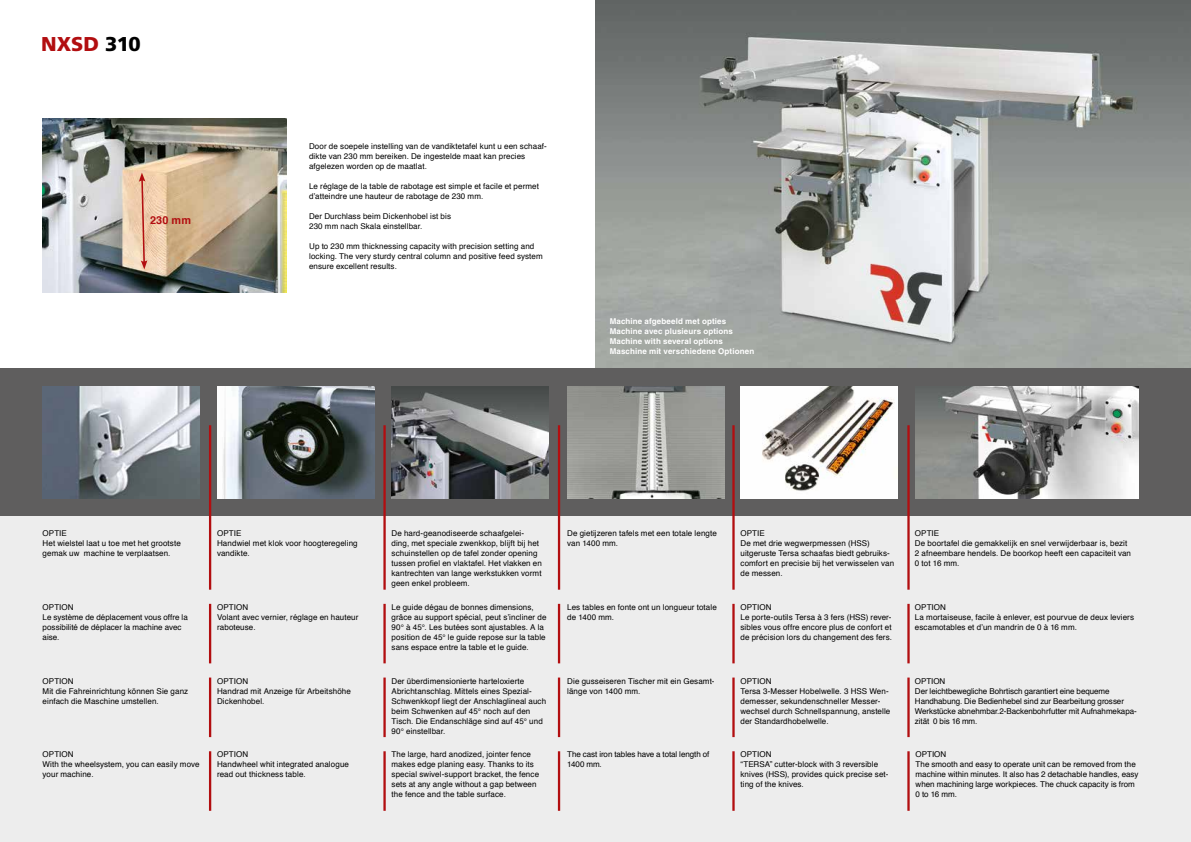
<style>
.page{position:relative;width:1191px;height:842px;background:#fff}
.page>*{position:absolute;margin:0;border:0;box-sizing:border-box;transform-origin:0 0}
.t1{font:900 20px "Frutiger LT Std";letter-spacing:-.005em;color:#b20e10}
.t2{font:700 10.9px "Helvetica";color:#b20e10}
.t3{font:8px/10px "Helvetica";letter-spacing:.01em;color:#000}
.t4{font:8px/10px "Helvetica";letter-spacing:-.01em;color:#000}
.t5{font:700 8px/10px "Helvetica LT Std";letter-spacing:.015em;color:#fff}
.s1{color:#000}
</style>
<div class="page">
<img style="left:595px;top:0;width:596px;height:368px">
<div style="left:0;top:369px;width:1191px;height:473px;background:#ededed"></div>
<div style="left:0;top:368px;width:1191px;height:148px;background:#5f5e5e"></div>
<hr style="left:558px;top:751px;width:2px;height:60px;background:#b20e10">
<hr style="left:558px;top:677px;width:2px;height:60px;background:#b20e10">
<hr style="left:558px;top:604px;width:2px;height:59px;background:#b20e10">
<hr style="left:558px;top:425px;width:2px;height:165px;background:#b20e10">
<hr style="left:383px;top:751px;width:3px;height:60px;background:#b20e10">
<hr style="left:209px;top:751px;width:2px;height:60px;background:#b20e10">
<hr style="left:383px;top:677px;width:3px;height:60px;background:#b20e10">
<hr style="left:209px;top:677px;width:2px;height:60px;background:#b20e10">
<hr style="left:383px;top:604px;width:3px;height:59px;background:#b20e10">
<hr style="left:209px;top:604px;width:2px;height:59px;background:#b20e10">
<hr style="left:383px;top:425px;width:3px;height:165px;background:#b20e10">
<hr style="left:209px;top:425px;width:2px;height:165px;background:#b20e10">
<hr style="left:732px;top:751px;width:2px;height:60px;background:#b20e10">
<hr style="left:732px;top:677px;width:2px;height:60px;background:#b20e10">
<hr style="left:732px;top:604px;width:2px;height:59px;background:#b20e10">
<hr style="left:732px;top:425px;width:2px;height:165px;background:#b20e10">
<hr style="left:907px;top:751px;width:2px;height:60px;background:#b20e10">
<hr style="left:907px;top:677px;width:2px;height:60px;background:#b20e10">
<hr style="left:907px;top:604px;width:2px;height:59px;background:#b20e10">
<hr style="left:907px;top:425px;width:2px;height:165px;background:#b20e10">
<img style="left:915px;top:386px;width:223px;height:112px">
<img style="left:740px;top:386px;width:157px;height:112px">
<img style="left:391px;top:386px;width:157px;height:112px">
<img style="left:567px;top:386px;width:157px;height:112px">
<img style="left:217px;top:386px;width:157px;height:112px">
<img style="left:43px;top:386px;width:157px;height:112px">
<img style="left:43px;top:119px;width:244px;height:174px">
<svg style="left:139px;top:173px;width:8px;height:96px"></svg>
<h1 class="t1" style="left:41px;top:32px;width:101px">NXSD <span class="s1">310</span></h1>
<h2 class="t2" style="left:150px;top:213px;width:42px">230 mm</h2>
<p class="t3" style="left:309px;top:141px;width:239px">Door de soepele instelling van de vandiktetafel kunt u een schaaf&shy;dikte van 230 mm bereiken. De ingestelde maat kan precies afgelezen worden op de maatlat.</p>
<p class="t3" style="left:309px;top:181px;width:231px">Le réglage de la table de rabotage est simple et facile et permet d’atteindre une hauteur de rabotage de 230 mm.</p>
<p class="t3" style="left:309px;top:211px;width:143px">Der Durchlass beim Dickenhobel ist bis<br>230 mm nach Skala einstellbar.</p>
<p class="t3" style="left:309px;top:241px;width:235px">Up to 230 mm thicknessing capacity with precision setting and locking. The very sturdy central column and positive feed system ensure excellent results.</p>
<p class="t5" style="left:609px;top:316px;width:146px">Machine afgebeeld met opties<br>Machine avec plusieurs options<br>Machine with several options<br>Maschine mit verschiedene Optionen</p>
<p class="t3" style="left:43px;top:529px;width:140px">OPTIE<br>Het wielstel laat u toe met het grootste gemak uw machine te verplaatsen.</p>
<p class="t3" style="left:217px;top:529px;width:142px">OPTIE<br>Handwiel met klok voor hoogteregeling vandikte.</p>
<p class="t3" style="left:43px;top:602px;width:147px">OPTION<br>Le système de déplacement vous offre la possibilité de déplacer la machine avec aise.</p>
<p class="t3" style="left:217px;top:602px;width:143px">OPTION<br>Volant avec vernier, réglage en hauteur raboteuse.</p>
<p class="t3" style="left:43px;top:676px;width:147px">OPTION<br>Mit die Fahreinrichtung können Sie ganz einfach die Maschine umstellen.</p>
<p class="t3" style="left:217px;top:676px;width:135px">OPTION<br>Handrad mit Anzeige für Arbeitshöhe<br>Dickenhobel.</p>
<p class="t3" style="left:391px;top:529px;width:152px">De hard-geanodiseerde schaafgelei&shy;ding, met speciale zwenkkop, blijft bij het schuinstellen op de tafel zonder opening tussen profiel en vlaktafel. Het vlakken en kantrechten van lange werkstukken vormt geen enkel probleem.</p>
<p class="t3" style="left:567px;top:529px;width:151px">De gietijzeren tafels met een totale lengte van 1400 mm.</p>
<p class="t3" style="left:391px;top:602px;width:156px">Le guide dégau de bonnes dimensions, grâce au support spécial, peut s’incliner de 90° à 45°. Les butées sont ajustables. A la position de 45° le guide repose sur la table sans espace entre la table et le guide.</p>
<p class="t3" style="left:567px;top:602px;width:151px">Les tables en fonte ont un longueur totale de 1400 mm.</p>
<p class="t3" style="left:391px;top:676px;width:156px">Der überdimensionierte harteloxierte Abrichtanschlag. Mittels eines Spezial-Schwenkkopf liegt der Anschlaglineal auch beim Schwenken auf 45° noch auf den Tisch. Die Endanschläge sind auf 45° und 90° einstellbar.</p>
<p class="t3" style="left:567px;top:676px;width:149px">Die gusseiseren Tischer mit ein Gesamt&shy;länge von 1400 mm.</p>
<p class="t3" style="left:740px;top:528px;width:155px">OPTIE<br>De met drie wegwerpmessen (HSS) uitgeruste Tersa schaafas biedt gebruiks&shy;comfort en precisie bij het verwisselen van de messen.</p>
<p class="t3" style="left:740px;top:602px;width:153px">OPTION<br>Le porte-outils Tersa à 3 fers (HSS) rever&shy;sibles vous offre encore plus de confort et de précision lors du changement des fers.</p>
<p class="t3" style="left:740px;top:676px;width:151px">OPTION<br>Tersa 3-Messer Hobelwelle. 3 HSS Wen&shy;demesser, sekundenschneller Messer&shy;wechsel durch Schnellspannung, anstelle der Standardhobelwelle.</p>
<p class="t3" style="left:915px;top:528px;width:218px">OPTIE<br>De boortafel die gemakkelijk en snel verwijderbaar is, bezit 2 afneembare hendels. De boorkop heeft een capaciteit van 0 tot 16 mm.</p>
<p class="t3" style="left:915px;top:602px;width:221px">OPTION<br>La mortaiseuse, facile à enlever, est pourvue de deux leviers escamotables et d’un mandrin de 0 à 16 mm.</p>
<p class="t4" style="left:915px;top:676px;width:223px">OPTION<br>Der leichtbewegliche Bohrtisch garantiert eine bequeme Handhabung. Die Bedienhebel sind zur Bearbeitung grosser Werkstücke abnehmbar.2-Backenbohrfutter mit Aufnahmekapa&shy;zität 0 bis 16 mm.</p>
<p class="t3" style="left:43px;top:750px;width:158px">OPTION<br>With the wheelsystem, you can easily move your machine.</p>
<p class="t3" style="left:740px;top:750px;width:149px">OPTION<br>“TERSA” cutter-block with 3 reversible knives (HSS), provides quick precise set&shy;ting of the knives.</p>
<p class="t3" style="left:915px;top:750px;width:224px">OPTION<br>The smooth and easy to operate unit can be removed from the machine within minutes. It also has 2 detachable handles, easy when machining large workpieces. The chuck capacity is from 0 to 16 mm.</p>
<p class="t3" style="left:217px;top:750px;width:133px">OPTION<br>Handwheel whit integrated analogue read out thickness table.</p>
<p class="t3" style="left:391px;top:750px;width:149px">The large, hard anodized, jointer fence makes edge planing easy. Thanks to its special swivel-support bracket, the fence sets at any angle without a gap between the fence and the table surface.</p>
<p class="t3" style="left:567px;top:750px;width:143px">The cast iron tables have a total length of<br>1400 mm.</p>
</div>
